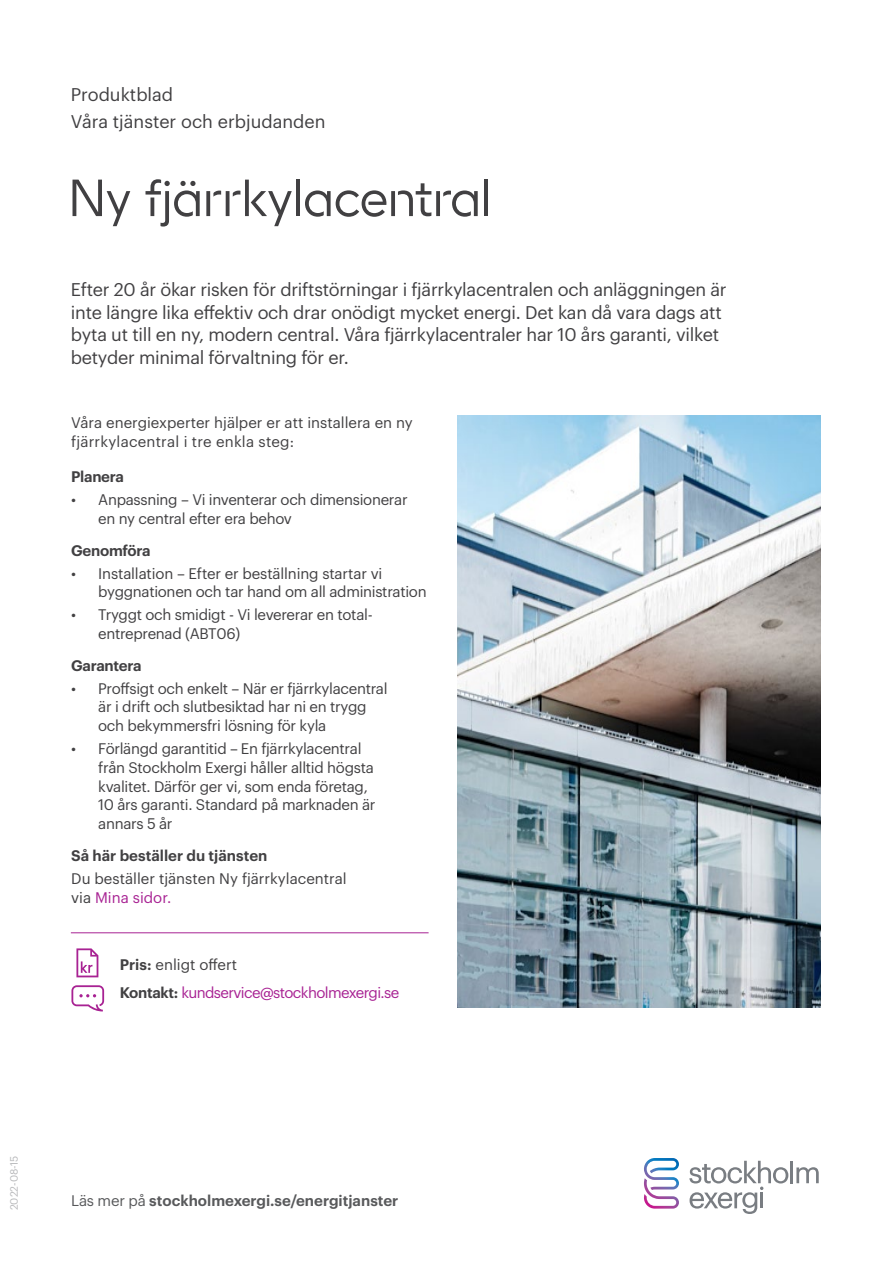
<style>
.page{position:relative;width:893px;height:1263px;background:#fff}
.page>*{position:absolute;margin:0;border:0;box-sizing:border-box;transform-origin:0 0}
.t1{font:51px "Stockholm Exergi Headline";letter-spacing:-.005em;color:#414042}
.t2{font:18px/22.5px "Graphik";letter-spacing:-.015em;color:#414042}
.t3{font:15px/18.8px "Graphik";letter-spacing:-.02em;color:#414042}
.t4{font:15px/18.8px "Graphik";color:#414042}
.t5{font:15px/28px "Graphik";letter-spacing:-.04em;color:#a82293}
.t6{font:600 15px "Graphik";color:#58595b}
.t7{font:600 15px "Graphik";letter-spacing:-.02em;color:#414042}
.t8{font:600 15px "Graphik";color:#414042}
.t9{font:10.5px "Graphik";color:#b7b8ba}
.s1{color:#a82293}
.s2{font-weight:600;color:#414042}
.s3{color:#414042}
.s4{font-weight:400}
</style>
<div class="page">
<svg style="left:796px;top:1167px;width:23px;height:16px"></svg>
<svg style="left:689px;top:1161px;width:99px;height:53px"></svg>
<hr style="left:791px;top:1161px;width:2px;height:22px;background:#797d82">
<svg style="left:644px;top:1158px;width:35px;height:50px"></svg>
<img style="left:457px;top:416px;width:364px;height:592px">
<hr style="left:71px;top:932px;width:358px;height:1px;background:#a82293">
<svg style="left:76px;top:948px;width:22px;height:29px"></svg>
<svg style="left:71px;top:985px;width:33px;height:26px"></svg>
<p class="t2" style="left:71px;top:79px;width:256px;line-height:27px">Produktblad<br>Våra tjänster och erbjudanden</p>
<h1 class="t1" style="left:69px;top:169px;width:424px">Ny fjärrkylacentral</h1>
<p class="t2" style="left:71px;top:277px;width:657px">Efter 20 år ökar risken för driftstörningar i fjärrkylacentralen och anläggningen är inte längre lika effektiv och drar onödigt mycket energi. Det kan då vara dags att byta ut till en ny, modern central. Våra fjärrkylacentraler har 10 års garanti, vilket betyder minimal förvaltning för er.</p>
<p class="t4" style="left:71px;top:412px;width:343px">Våra energiexperter hjälper er att installera en ny fjärrkylacentral i tre enkla steg:</p>
<p class="t7" style="left:71px;top:465px;width:54px">Planera</p>
<p class="t3" style="left:98px;top:489px;width:311px;text-indent:-27px">• Anpassning – Vi inventerar och dimensionerar en ny central efter era behov</p>
<p class="t7" style="left:71px;top:539px;width:81px">Genomföra</p>
<p class="t3" style="left:98px;top:562px;width:330px;text-indent:-27px">• Installation – Efter er beställning startar vi byggnationen och tar hand om all administration</p>
<p class="t3" style="left:98px;top:604px;width:276px;text-indent:-27px">• Tryggt och smidigt - Vi levererar en total&shy;entreprenad (ABT06)</p>
<p class="t7" style="left:71px;top:654px;width:72px">Garantera</p>
<p class="t3" style="left:98px;top:677px;width:291px;text-indent:-27px">• Proffsigt och enkelt – När er fjärrkylacentral är i drift och slutbesiktad har ni en trygg och bekymmersfri lösning för kyla</p>
<p class="t3" style="left:98px;top:738px;width:279px;text-indent:-27px">• Förlängd garantitid – En fjärrkylacentral från Stockholm Exergi håller alltid högsta kvalitet. Därför ger vi, som enda företag, 10 års garanti. Standard på marknaden är annars 5 år</p>
<p class="t8" style="left:71px;top:844px;width:198px">Så här beställer du tjänsten</p>
<p class="t4" style="left:71px;top:867px;width:277px;line-height:19.5px">Du beställer tjänsten Ny fjärrkylacentral via <span class="s1">Mina sidor.</span></p>
<p class="t5" style="left:120px;top:949px;width:281px"><span class="s2">Pris:</span> <span class="s3">enligt offert<br></span><span class="s2">Kontakt:</span> kundservice@stockholmexergi.se</p>
<p class="t9" style="left:6px;top:1210px;width:57px;rotate:-90deg">2022-08-15</p>
<p class="t6" style="left:71px;top:1189px;width:329px"><span class="s4">Läs mer på</span> stockholmexergi.se/energitjanster</p>
</div>
